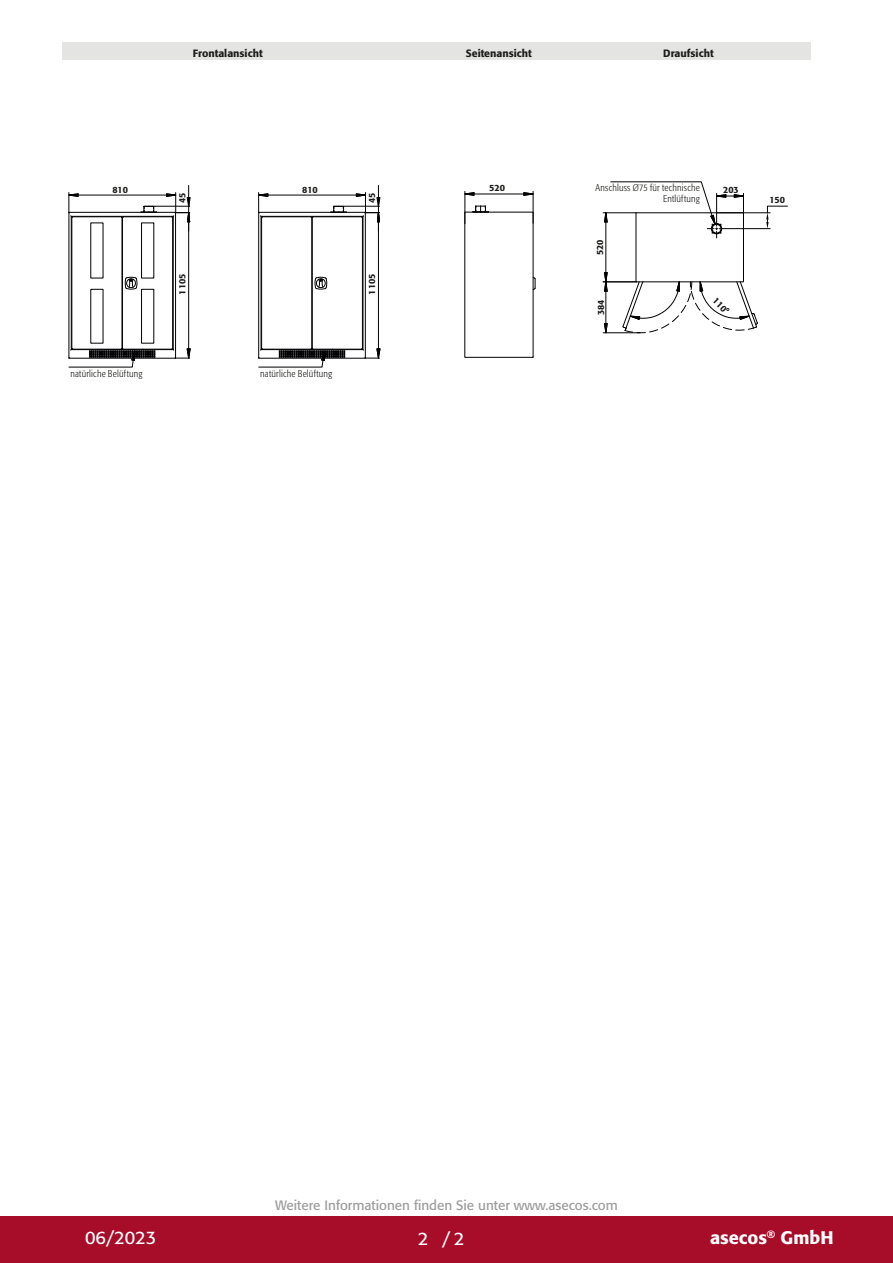
<style>
.page{position:relative;width:893px;height:1263px;background:#fff}
.page>*{position:absolute;margin:0;border:0;box-sizing:border-box;transform-origin:0 0}
.t1{font:500 18px "Formata Pro";color:#fff}
.t2{font:18px "Formata Pro";color:#fff}
.t3{font:13.5px "Formata Pro";color:#9d9d9d}
.t4{font:500 10.5px "Formata Pro";color:#1d1d1b}
.t5{font:300 condensed 9.75px/10.5px "Formata Pro";letter-spacing:.02em;color:#1d1d1b;text-align:right}
.t6{font:500 9px "Formata Pro";color:#1d1d1b}
</style>
<div class="page">
<div style="left:0;top:1216px;width:893px;height:47px;background:#a70c29"></div>
<div style="left:63px;top:43px;width:748px;height:17px;background:#e4e4e3"></div>
<hr style="left:465px;top:191px;width:1px;height:33px;background:#020204">
<hr style="left:533px;top:191px;width:1px;height:32px;background:#020204">
<svg style="left:464px;top:192px;width:70px;height:4px"></svg>
<svg style="left:464px;top:206px;width:72px;height:152px"></svg>
<svg style="left:68px;top:185px;width:123px;height:182px"></svg>
<svg style="left:258px;top:185px;width:122px;height:182px"></svg>
<hr style="left:603px;top:213px;width:33px;height:1px;background:#020204">
<hr style="left:603px;top:332px;width:37px;height:1px;background:#020204">
<hr style="left:603px;top:282px;width:33px;height:1px;background:#020204">
<svg style="left:604px;top:181px;width:184px;height:153px"></svg>
<p class="t4" style="left:193px;top:46px;width:71px">Frontalansicht</p>
<p class="t4" style="left:466px;top:46px;width:68px">Seitenansicht</p>
<p class="t4" style="left:663px;top:46px;width:52px">Draufsicht</p>
<p class="t6" style="left:112px;top:183px;width:17px">810</p>
<p class="t6" style="left:177px;top:203px;width:12px;rotate:-90deg">45</p>
<p class="t6" style="left:302px;top:183px;width:17px">810</p>
<p class="t6" style="left:366px;top:203px;width:12px;rotate:-90deg">45</p>
<p class="t6" style="left:489px;top:182px;width:17px">520</p>
<p class="t5" style="left:595px;top:182px;width:106px">Anschluss Ø75 für technische<br>Entlüftung</p>
<p class="t6" style="left:723px;top:183px;width:17px">203</p>
<p class="t6" style="left:769px;top:193px;width:17px">150</p>
<p class="t6" style="left:594px;top:255px;width:17px;rotate:-90deg">520</p>
<p class="t6" style="left:177px;top:294px;width:22px;rotate:-90deg">1105</p>
<p class="t6" style="left:366px;top:294px;width:22px;rotate:-90deg">1105</p>
<p class="t6" style="left:595px;top:315px;width:17px;rotate:-90deg">384</p>
<p class="t6" style="left:718px;top:295px;width:20px;rotate:45deg">110°</p>
<p class="t5" style="left:70px;top:368px;width:73px">natürliche Belüftung</p>
<p class="t5" style="left:260px;top:368px;width:73px">natürliche Belüftung</p>
<h2 class="t3" style="left:275px;top:1196px;width:344px">Weitere Informationen finden Sie unter www.asecos.com</h2>
<h1 class="t2" style="left:85px;top:1225px;width:73px">06/2023</h1>
<h1 class="t2" style="left:418px;top:1227px;width:48px">2 /2</h1>
<h1 class="t1" style="left:710px;top:1225px;width:125px">asecos<sup>®</sup> GmbH</h1>
</div>
